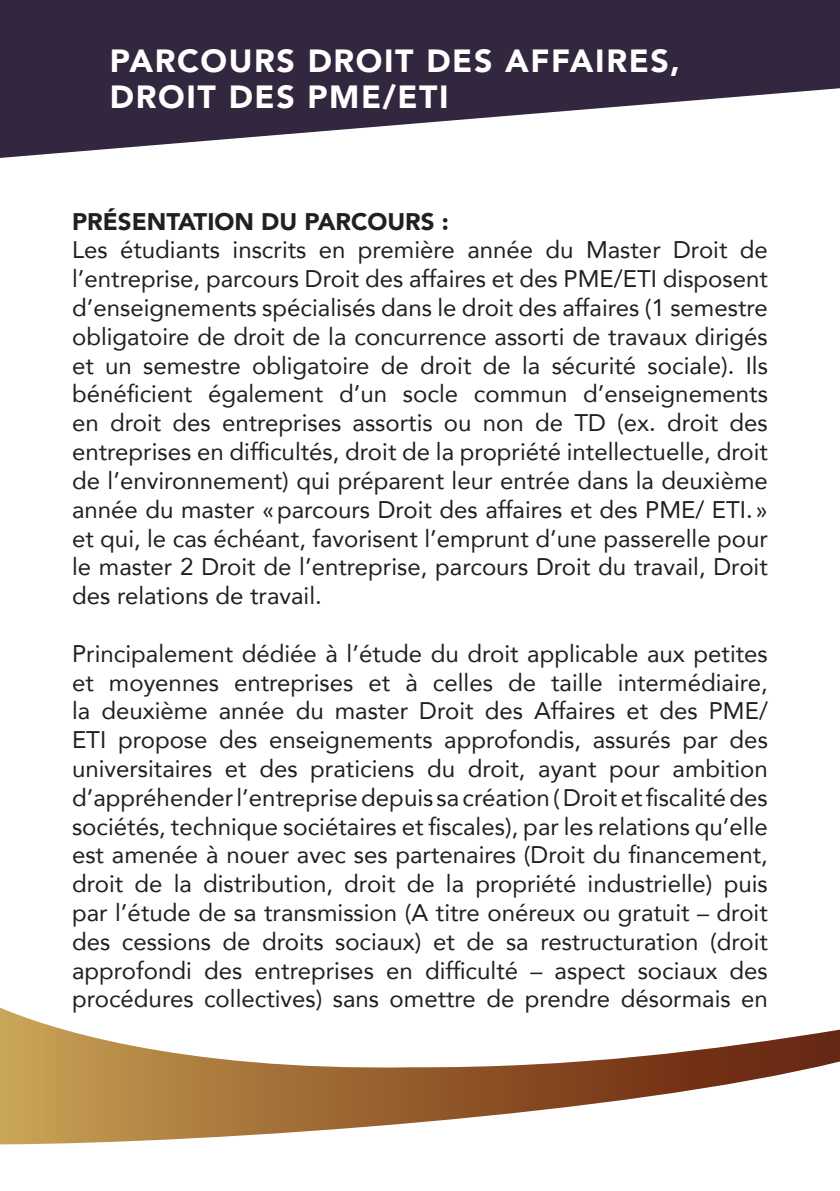
<style>
.page{position:relative;width:840px;height:1191px;background:#fff}
.page>*{position:absolute;margin:0;border:0;box-sizing:border-box;transform-origin:0 0}
.t1{font:900 32px/36px "Avenir";letter-spacing:.05em;color:#fff}
.t2{font:24px/28.8px "Avenir";color:#231f20;text-align:justify}
.t3{font:900 24px "Avenir";color:#231f20}
</style>
<div class="page">
<svg style="left:0;top:0;width:839px;height:158px;fill:#33263f"></svg>
<svg style="left:0;top:1007px;width:839px;height:137px"></svg>
<h1 class="t1" style="left:110px;top:42px;width:571px">PARCOURS DROIT DES AFFAIRES,<br>DROIT DES PME/ETI</h1>
<p class="t3" style="left:72px;top:201px;width:378px">PRÉSENTATION DU PARCOURS :</p>
<p class="t2" style="left:72px;top:235px;width:697px">Les étudiants inscrits en première année du Master Droit de l’entreprise, parcours Droit des affaires et des PME/ETI disposent d’enseignements spécialisés dans le droit des affaires (1 semestre obligatoire de droit de la concurrence assorti de travaux dirigés et un semestre obligatoire de droit de la sécurité sociale). Ils bénéficient également d’un socle commun d’enseignements en droit des entreprises assortis ou non de TD (ex. droit des entreprises en difficultés, droit de la propriété intellectuelle, droit de l’environnement) qui préparent leur entrée dans la deuxième année du master «parcours Droit des affaires et des PME/ ETI.» et qui, le cas échéant, favorisent l’emprunt d’une passerelle pour le master 2 Droit de l’entreprise, parcours Droit du travail, Droit des relations de travail.</p>
<p class="t2" style="left:72px;top:638px;width:697px">Principalement dédiée à l’étude du droit applicable aux petites et moyennes entreprises et à celles de taille intermédiaire, la deuxième année du master Droit des Affaires et des PME/ ETI propose des enseignements approfondis, assurés par des universitaires et des praticiens du droit, ayant pour ambition d’appréhender l’entreprise depuis sa création ( Droit et fiscalité des sociétés, technique sociétaires et fiscales), par les relations qu’elle est amenée à nouer avec ses partenaires (Droit du financement, droit de la distribution, droit de la propriété industrielle) puis par l’étude de sa transmission (A titre onéreux ou gratuit – droit des cessions de droits sociaux) et de sa restructuration (droit approfondi des entreprises en difficulté – aspect sociaux des procédures collectives) sans omettre de prendre désormais en</p>
</div>
